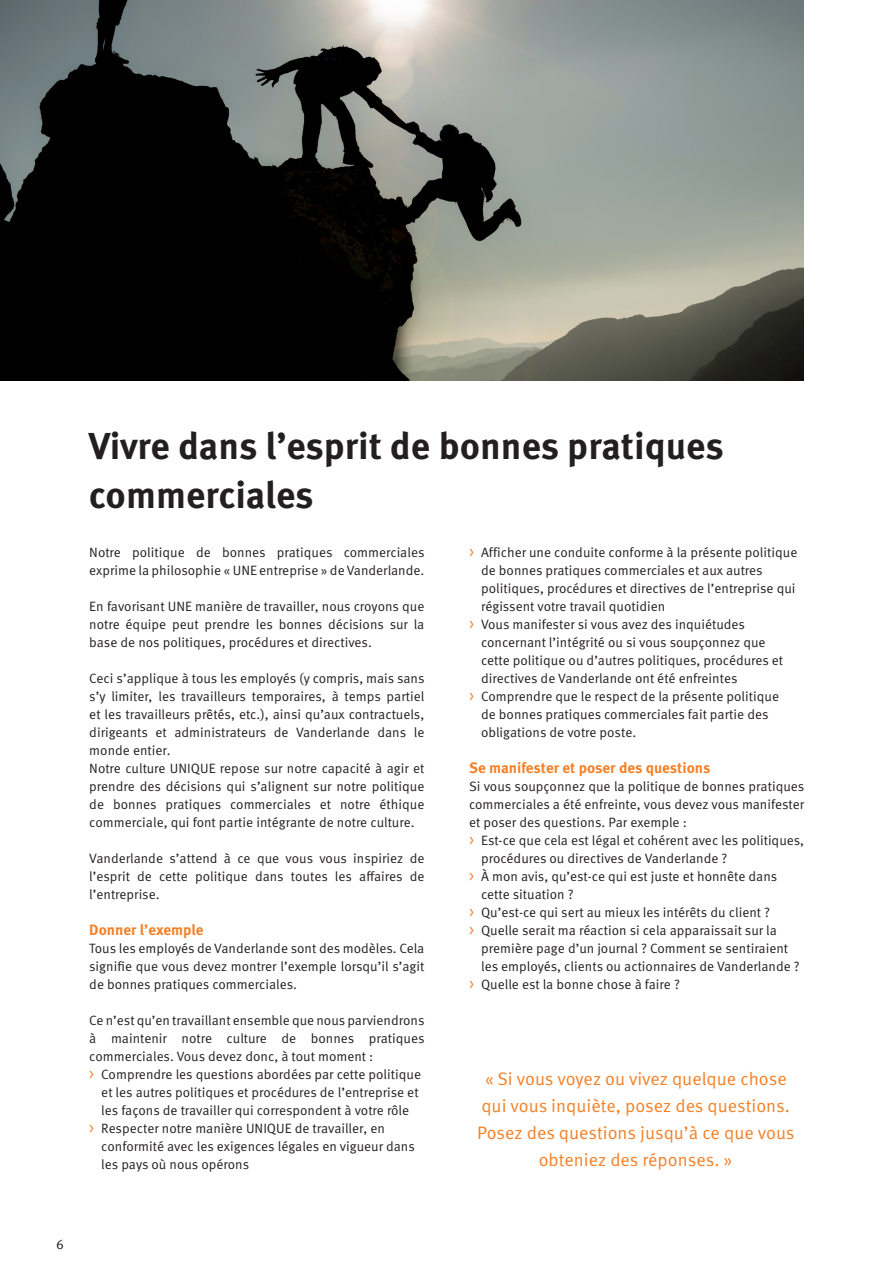
<style>
.page{position:relative;width:893px;height:1263px;background:#fff}
.page>*{position:absolute;margin:0;border:0;box-sizing:border-box;transform-origin:0 0}
.Heading_2{font:700 37.5px/49.5px "Meta Pro";color:#231f20}
.Quote_text{font:18px/27px "Meta Pro Norm";color:#f48026;text-align:center}
.Heading_3{font:700 15px "Meta Pro";color:#f48026}
.Body_Text_9pt{font:13.5px/18px "Meta Pro Norm";color:#231f20}
.s1{font-size:15px;color:#f58435}
</style>
<div class="page">
<img style="left:0;top:0;width:804px;height:381px">
<p class="Heading_2" style="left:89px;top:418px;width:637px">Vivre dans l’esprit de bonnes pratiques commerciales</p>
<p class="Body_Text_9pt" style="left:89px;top:542px;width:337px">Notre politique de bonnes pratiques commerciales exprime la philosophie « UNE entreprise » de Vanderlande.</p>
<p class="Body_Text_9pt" style="left:89px;top:596px;width:337px;text-align:justify">En favorisant UNE manière de travailler, nous croyons que notre équipe peut prendre les bonnes décisions sur la base de nos politiques, procédures et directives.</p>
<p class="Body_Text_9pt" style="left:89px;top:668px;width:337px;text-align:justify">Ceci s’applique à tous les employés (y compris, mais sans s’y limiter, les travailleurs temporaires, à temps partiel et les travailleurs prêtés, etc.), ainsi qu’aux contractuels, dirigeants et administrateurs de Vanderlande dans le monde entier.</p>
<p class="Body_Text_9pt" style="left:89px;top:758px;width:337px;text-align:justify">Notre culture UNIQUE repose sur notre capacité à agir et prendre des décisions qui s’alignent sur notre politique de bonnes pratiques commerciales et notre éthique commerciale, qui font partie intégrante de notre culture.</p>
<p class="Body_Text_9pt" style="left:89px;top:848px;width:337px;text-align:justify">Vanderlande s’attend à ce que vous vous inspiriez de l’esprit de cette politique dans toutes les affaires de l’entreprise.</p>
<p class="Heading_3" style="left:89px;top:918px;width:116px">Donner l’exemple</p>
<p class="Body_Text_9pt" style="left:89px;top:938px;width:337px;text-align:justify">Tous les employés de Vanderlande sont des modèles. Cela signifie que vous devez montrer l’exemple lorsqu’il s’agit de bonnes pratiques commerciales.</p>
<p class="Body_Text_9pt" style="left:89px;top:1010px;width:337px;text-align:justify">Ce n’est qu’en travaillant ensemble que nous parviendrons à maintenir notre culture de bonnes pratiques commerciales. Vous devez donc, à tout moment :</p>
<p class="Body_Text_9pt" style="left:101px;top:1064px;width:321px;text-indent:-12px"><span class="s1">&gt;</span> Comprendre les questions abordées par cette politique et les autres politiques et procédures de l’entreprise et les façons de travailler qui correspondent à votre rôle</p>
<p class="Body_Text_9pt" style="left:101px;top:1118px;width:315px;text-indent:-12px"><span class="s1">&gt;</span> Respecter notre manière UNIQUE de travailler, en conformité avec les exigences légales en vigueur dans les pays où nous opérons</p>
<p class="Body_Text_9pt" style="left:481px;top:542px;width:318px;text-indent:-12px"><span class="s1">&gt;</span> Afficher une conduite conforme à la présente politique de bonnes pratiques commerciales et aux autres politiques, procédures et directives de l’entreprise qui régissent votre travail quotidien</p>
<p class="Body_Text_9pt" style="left:481px;top:614px;width:304px;text-indent:-12px"><span class="s1">&gt;</span> Vous manifester si vous avez des inquiétudes concernant l’intégrité ou si vous soupçonnez que cette politique ou d’autres politiques, procédures et directives de Vanderlande ont été enfreintes</p>
<p class="Body_Text_9pt" style="left:481px;top:686px;width:300px;text-indent:-12px"><span class="s1">&gt;</span> Comprendre que le respect de la présente politique de bonnes pratiques commerciales fait partie des obligations de votre poste.</p>
<p class="Heading_3" style="left:469px;top:756px;width:243px">Se manifester et poser des questions</p>
<p class="Body_Text_9pt" style="left:469px;top:776px;width:337px;text-align:justify">Si vous soupçonnez que la politique de bonnes pratiques commerciales a été enfreinte, vous devez vous manifester et poser des questions. Par exemple :</p>
<p class="Body_Text_9pt" style="left:481px;top:830px;width:325px;text-indent:-12px"><span class="s1">&gt;</span> Est-ce que cela est légal et cohérent avec les politiques, procédures ou directives de Vanderlande ?</p>
<p class="Body_Text_9pt" style="left:481px;top:866px;width:298px;text-indent:-12px"><span class="s1">&gt;</span> À mon avis, qu’est-ce qui est juste et honnête dans cette situation ?</p>
<p class="Body_Text_9pt" style="left:469px;top:902px;width:302px"><span class="s1">&gt;</span> Qu’est-ce qui sert au mieux les intérêts du client ?</p>
<p class="Body_Text_9pt" style="left:481px;top:920px;width:320px;text-indent:-12px"><span class="s1">&gt;</span> Quelle serait ma réaction si cela apparaissait sur la première page d’un journal ? Comment se sentiraient les employés, clients ou actionnaires de Vanderlande ?</p>
<p class="Body_Text_9pt" style="left:469px;top:974px;width:212px"><span class="s1">&gt;</span> Quelle est la bonne chose à faire ?</p>
<p class="Quote_text" style="left:477px;top:1064px;width:319px">« Si vous voyez ou vivez quelque chose qui vous inquiète, posez des questions.<br>Posez des questions jusqu’à ce que vous obteniez des réponses. »</p>
<p class="Body_Text_9pt" style="left:56px;top:1234px;width:9px">6</p>
</div>
